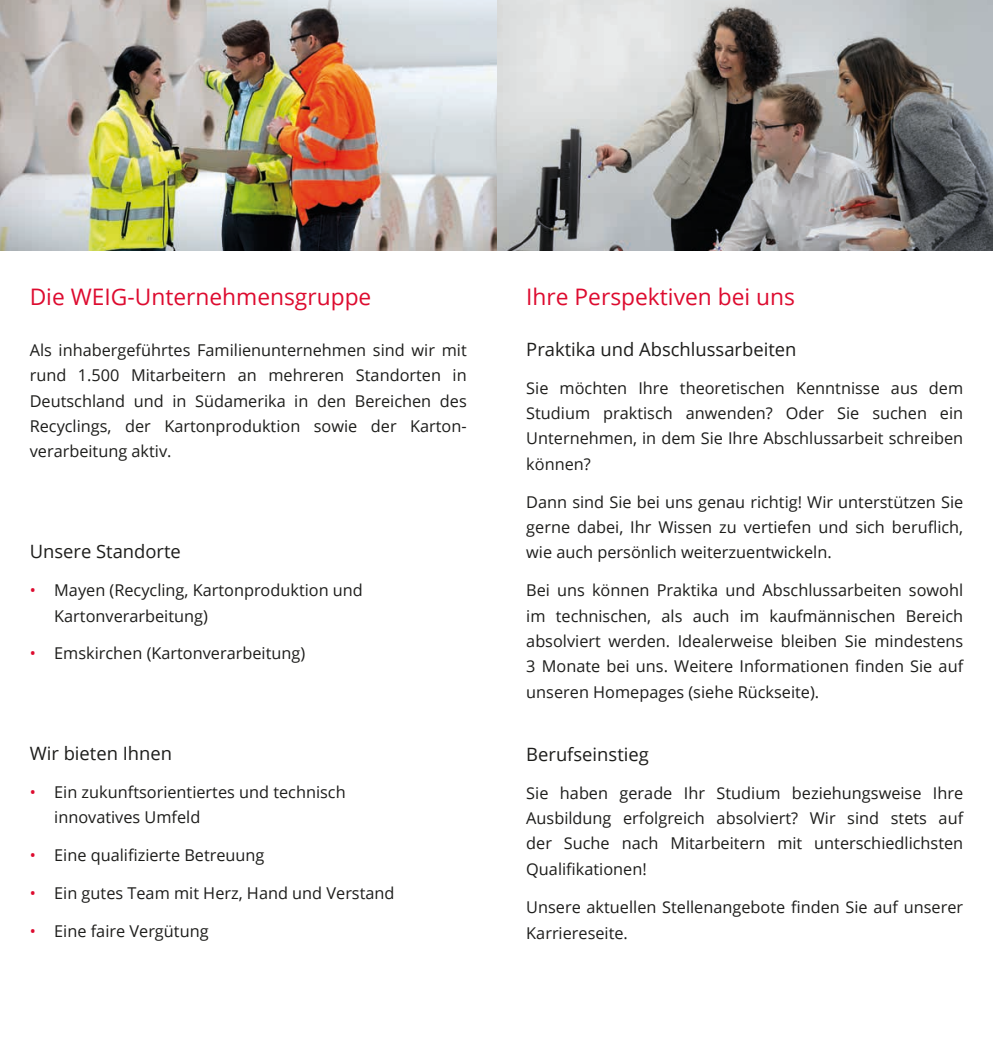
<style>
.page{position:relative;width:993px;height:1042px;background:#fff}
.page>*{position:absolute;margin:0;border:0;box-sizing:border-box;transform-origin:0 0}
.t1{font:22.75px "Open Sans";color:#dd0b2f}
.t2{font:18.38px "Open Sans";color:#1d1d1b}
.t3{font:16.28px/25.4px "Open Sans";color:#1d1d1b;text-align:justify}
.s1{color:#dd0b2f}
</style>
<div class="page">
<img style="left:0;top:0;width:992px;height:251px">
<h1 class="t1" style="left:30px;top:281px;width:343px">Die WEIG-Unternehmensgruppe</h1>
<p class="t3" style="left:30px;top:337px;width:438px">Als inhabergeführtes Familienunternehmen sind wir mit rund 1.500 Mitarbeitern an mehreren Standorten in Deutschland und in Südamerika in den Bereichen des Recyclings, der Kartonproduktion sowie der Karton&shy;verarbeitung aktiv.</p>
<p class="t2" style="left:30px;top:539px;width:153px">Unsere Standorte</p>
<p class="t3" style="left:54px;top:577px;width:310px;text-indent:-24px"><span class="s1">•</span> Mayen (Recycling, Kartonproduktion und<br>Kartonverarbeitung)</p>
<p class="t3" style="left:30px;top:640px;width:277px"><span class="s1">•</span> Emskirchen (Kartonverarbeitung)</p>
<p class="t2" style="left:30px;top:741px;width:144px">Wir bieten Ihnen</p>
<p class="t3" style="left:54px;top:779px;width:293px;text-indent:-24px"><span class="s1">•</span> Ein zukunftsorientiertes und technisch innovatives Umfeld</p>
<p class="t3" style="left:30px;top:842px;width:236px"><span class="s1">•</span> Eine qualifizierte Betreuung</p>
<p class="t3" style="left:30px;top:880px;width:366px"><span class="s1">•</span> Ein gutes Team mit Herz, Hand und Verstand</p>
<p class="t3" style="left:30px;top:918px;width:180px"><span class="s1">•</span> Eine faire Vergütung</p>
<h1 class="t1" style="left:526px;top:281px;width:270px">Ihre Perspektiven bei uns</h1>
<p class="t2" style="left:526px;top:337px;width:271px">Praktika und Abschlussarbeiten</p>
<p class="t3" style="left:526px;top:375px;width:438px">Sie möchten Ihre theoretischen Kenntnisse aus dem Studium praktisch anwenden? Oder Sie suchen ein Unternehmen, in dem Sie Ihre Abschlussarbeit schreiben können?</p>
<p class="t3" style="left:526px;top:488px;width:438px">Dann sind Sie bei uns genau richtig! Wir unterstützen Sie gerne dabei, Ihr Wissen zu vertiefen und sich beruflich, wie auch persönlich weiterzuentwickeln.</p>
<p class="t3" style="left:526px;top:577px;width:438px">Bei uns können Praktika und Abschlussarbeiten sowohl im technischen, als auch im kaufmännischen Bereich absolviert werden. Idealerweise bleiben Sie mindestens 3 Monate bei uns. Weitere Informationen finden Sie auf unseren Homepages (siehe Rückseite).</p>
<p class="t2" style="left:526px;top:741px;width:124px">Berufseinstieg</p>
<p class="t3" style="left:526px;top:779px;width:438px">Sie haben gerade Ihr Studium beziehungsweise Ihre Ausbildung erfolgreich absolviert? Wir sind stets auf der Suche nach Mitarbeitern mit unterschiedlichsten Qualifikationen!</p>
<p class="t3" style="left:526px;top:893px;width:438px;line-height:26.2px">Unsere aktuellen Stellenangebote finden Sie auf unserer<br>Karriereseite.</p>
</div>
